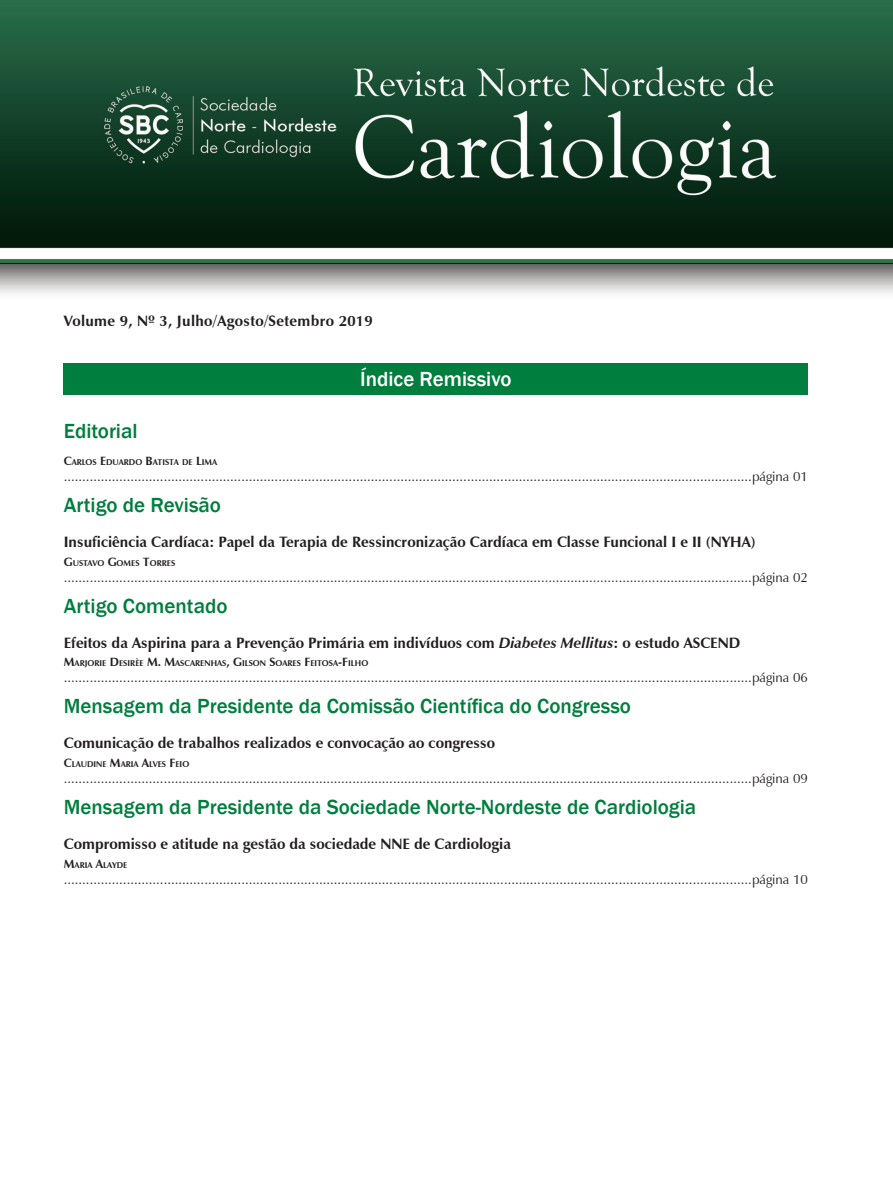
<style>
.page{position:relative;width:893px;height:1191px;background:#fff}
.page>*{position:absolute;margin:0;border:0;box-sizing:border-box;transform-origin:0 0}
.t1{font:500 21px "Franklin Gothic";color:#007e3d}
.t2{font:500 21px "Franklin Gothic";color:#fff}
.t3{font:700 15px "Zapf Humanist 601 BT";color:#231f20}
.t4{font:700 15px "Zapf Humanist 601 BT";letter-spacing:.02em;color:#231f20}
.t5{font:13.5px "Zapf Humanist 601 BT";color:#231f20}
.t6{font:700 8.4px "Zapf Humanist 601 BT";color:#231f20}
.s1{font-size:12px}
.s2{font-style:italic}
</style>
<div class="page">
<img style="left:0;top:0;width:893px;height:395px">
<div style="left:64px;top:362px;width:744px;height:32px;background:#007e3d"></div>
<p class="t4" style="left:64px;top:312px;width:310px">Volume 9, Nº 3, Julho/Agosto/Setembro 2019</p>
<h1 class="t2" style="left:360px;top:366px;width:153px">Índice Remissivo</h1>
<h1 class="t1" style="left:64px;top:418px;width:75px">Editorial</h1>
<p class="t6" style="left:64px;top:457px;width:155px"><span class="s1">C</span>ARLOS <span class="s1">E</span>DUARDO <span class="s1">B</span>ATISTA DE <span class="s1">L</span>IMA</p>
<p class="t5" style="left:64px;top:468px;width:746px">..........................................................................................................................................................................................página 01</p>
<h1 class="t1" style="left:64px;top:492px;width:159px">Artigo de Revisão</h1>
<p class="t3" style="left:64px;top:532px;width:693px">Insuficiência Cardíaca: Papel da Terapia de Ressincronização Cardíaca em Classe Funcional I e II (NYHA)</p>
<p class="t6" style="left:64px;top:557px;width:113px"><span class="s1">G</span>USTAVO <span class="s1">G</span>OMES <span class="s1">T</span>ORRES</p>
<p class="t5" style="left:64px;top:569px;width:746px">..........................................................................................................................................................................................página 02</p>
<h1 class="t1" style="left:64px;top:592px;width:165px">Artigo Comentado</h1>
<p class="t3" style="left:64px;top:633px;width:678px">Efeitos da Aspirina para a Prevenção Primária em indivíduos com <span class="s2">Diabetes Mellitus</span>: o estudo ASCEND</p>
<p class="t6" style="left:64px;top:658px;width:306px"><span class="s1">M</span>ARJORIE <span class="s1">D</span> ESIRÈE <span class="s1">M. M</span>ASCARENHAS<span class="s1">, G</span>ILSON <span class="s1">S</span>OARES <span class="s1">F</span>EITOSA<span class="s1">-F</span>ILHO</p>
<p class="t5" style="left:64px;top:669px;width:746px">..........................................................................................................................................................................................página 06</p>
<h1 class="t1" style="left:64px;top:693px;width:569px">Mensagem da Presidente da Comissão Científica do Congresso</h1>
<p class="t3" style="left:64px;top:734px;width:433px">Comunicação de trabalhos realizados e convocação ao congresso</p>
<p class="t6" style="left:64px;top:759px;width:127px"><span class="s1">C</span>LAUDINE <span class="s1">M</span>ARIA <span class="s1">A</span>LVES <span class="s1">F</span>EIO</p>
<p class="t5" style="left:64px;top:770px;width:746px">..........................................................................................................................................................................................página 09</p>
<h1 class="t1" style="left:64px;top:794px;width:634px">Mensagem da Presidente da Sociedade Norte-Nordeste de Cardiologia</h1>
<p class="t3" style="left:64px;top:834px;width:449px">Compromisso e atitude na gestão da sociedade NNE de Cardiologia</p>
<p class="t6" style="left:64px;top:859px;width:64px"><span class="s1">M</span>ARIA <span class="s1">A</span>LAYDE</p>
<p class="t5" style="left:64px;top:870px;width:746px">..........................................................................................................................................................................................página 10</p>
</div>
